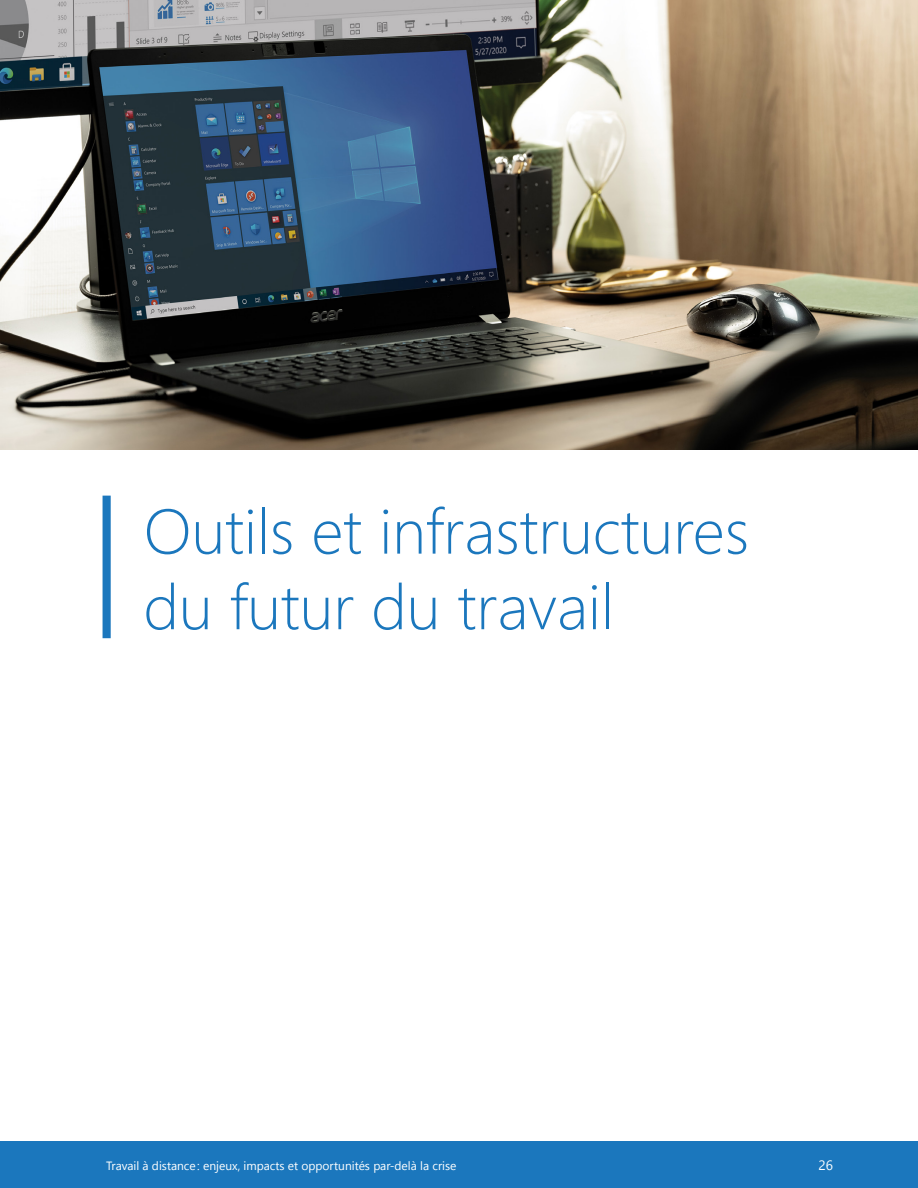
<style>
.page{position:relative;width:918px;height:1188px;background:#fff}
.page>*{position:absolute;margin:0;border:0;box-sizing:border-box;transform-origin:0 0}
.titre{font:300 63px/75.6px "Segoe UI";color:#1b77bd}
.t1{font:13.5px "Segoe UI";color:#fff}
.t2{font:12px "Segoe UI";color:#fff}
</style>
<div class="page">
<div style="left:0;top:1142px;width:918px;height:46px;background:#1b77bd"></div>
<div style="left:103px;top:496px;width:8px;height:142px;background:#1b77bd"></div>
<img style="left:0;top:0;width:918px;height:449px">
<p class="titre" style="left:144px;top:491px;width:607px">Outils et infrastructures du futur du travail</p>
<p class="t2" style="left:106px;top:1156px;width:352px">Travail à distance : enjeux, impacts et opportunités par-delà la crise</p>
<p class="t1" style="left:818px;top:1155px;width:16px">26</p>
</div>
